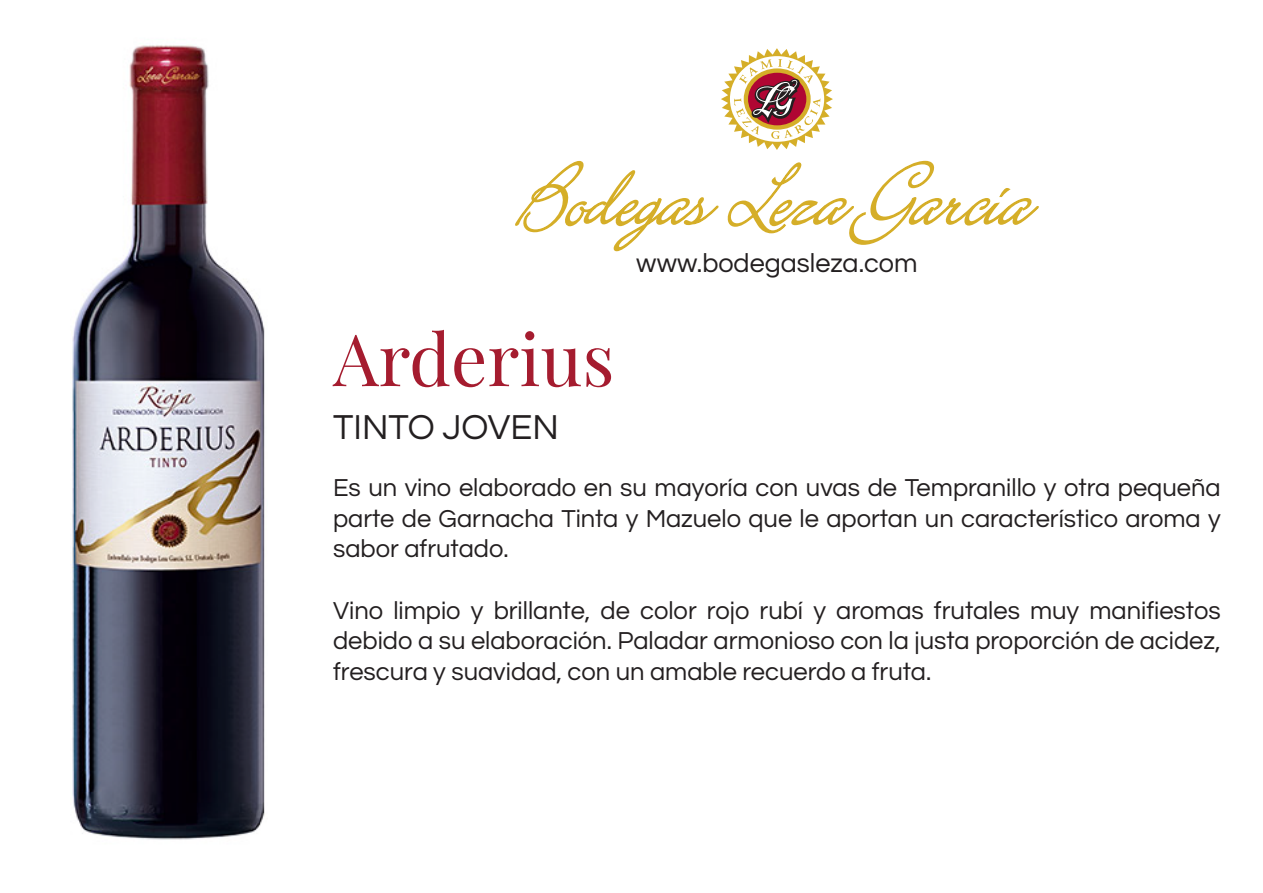
<style>
.page{position:relative;width:1263px;height:893px;background:#fff}
.page>*{position:absolute;margin:0;border:0;box-sizing:border-box;transform-origin:0 0}
.t1{font:72px "Playfair Display";color:#a51c2f}
.t2{font:36px "Questrial";color:#231f20}
.t3{font:27px "Questrial";color:#231f20}
.t4{font:25.5px/30.6px "Questrial";color:#231f20;text-align:justify}
</style>
<div class="page">
<img style="left:72px;top:45px;width:193px;height:795px">
<svg style="left:515px;top:48px;width:524px;height:204px"></svg>
<p class="t3" style="left:636px;top:250px;width:283px">www.bodegasleza.com</p>
<h1 class="t1" style="left:333px;top:314px;width:283px">Arderius</h1>
<h2 class="t2" style="left:333px;top:410px;width:227px">TINTO JOVEN</h2>
<p class="t4" style="left:333px;top:473px;width:889px">Es un vino elaborado en su mayoría con uvas de Tempranillo y otra pequeña parte de Garnacha Tinta y Mazuelo que le aportan un característico aroma y sabor afrutado.</p>
<p class="t4" style="left:333px;top:596px;width:889px">Vino limpio y brillante, de color rojo rubí y aromas frutales muy manifiestos debido a su elaboración. Paladar armonioso con la justa proporción de acidez, frescura y suavidad, con un amable recuerdo a fruta.</p>
</div>
